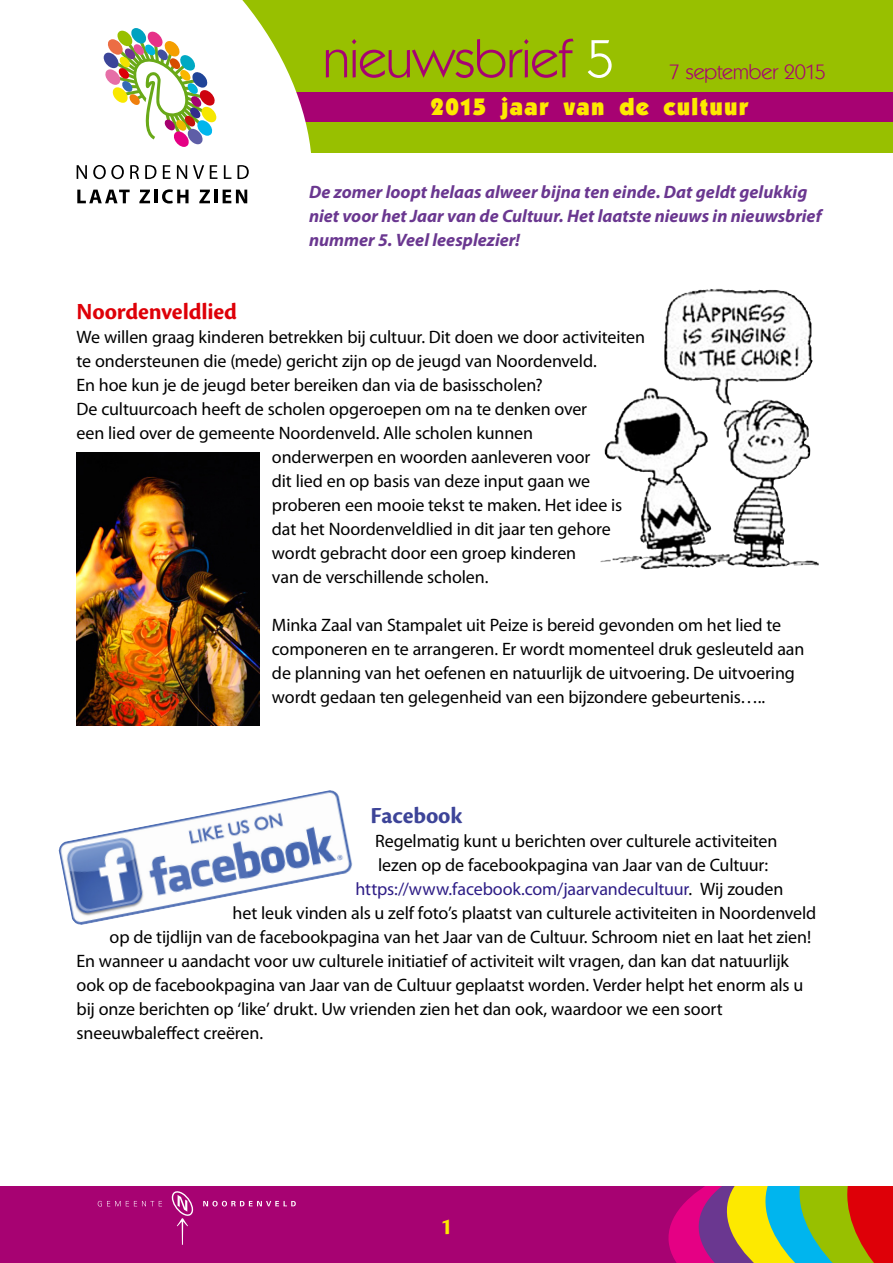
<style>
.page{position:relative;width:893px;height:1263px;background:#fff}
.page>*{position:absolute;margin:0;border:0;box-sizing:border-box;transform-origin:0 0}
.t1{font:54px "Kabel IT Cby BT";letter-spacing:-.005em;color:#a70272}
.t2{font:900 24px "Kabel IT Cby BT";letter-spacing:.05em;color:#fde900}
.t3{font:700 24px "Cronos Pro";letter-spacing:-.005em;color:#de0008}
.t4{font:700 24px "Cronos Pro";letter-spacing:-.005em;color:#3d4498}
.t5{font:700 24px "Cronos Pro";color:#fde900}
.t6{font:21px "Kabel IT Cby BT";letter-spacing:-.005em;color:#a70272}
.t7{font:18px/24px "Myriad Pro";letter-spacing:-.005em;color:#000}
.t8{font:italic 700 18px/24px "Myriad Pro";color:#6a3790}
.t9{font:18px "Myriad Pro";letter-spacing:-.005em;color:#2e1d86}
.s1{color:#fff}
.s2{color:#000}
</style>
<div class="page">
<div style="left:0;top:1183px;width:893px;height:80px;background:#a70272"></div>
<div style="left:0;top:0;width:893px;height:153px;background:#98c000"></div>
<div style="left:286px;top:92px;width:607px;height:30px;background:#a70272"></div>
<svg style="left:0;top:0;width:311px;height:204px;fill:#fff"></svg>
<svg style="left:664px;top:1185px;width:229px;height:78px;background:#a27451"></svg>
<div style="left:0;top:1116px;width:893px;height:69px;background:#fff"></div>
<svg style="left:103px;top:28px;width:114px;height:119px;background:#cfcdb9"></svg>
<svg style="left:77px;top:165px;width:10px;height:14px"></svg>
<svg style="left:93px;top:165px;width:31px;height:14px"></svg>
<svg style="left:130px;top:165px;width:9px;height:14px"></svg>
<svg style="left:145px;top:165px;width:11px;height:14px"></svg>
<svg style="left:163px;top:165px;width:8px;height:14px"></svg>
<svg style="left:177px;top:165px;width:10px;height:14px"></svg>
<svg style="left:193px;top:165px;width:11px;height:14px"></svg>
<svg style="left:210px;top:165px;width:7px;height:14px"></svg>
<svg style="left:224px;top:165px;width:7px;height:14px"></svg>
<svg style="left:237px;top:165px;width:12px;height:14px"></svg>
<svg style="left:77px;top:190px;width:53px;height:13px"></svg>
<svg style="left:139px;top:190px;width:11px;height:13px"></svg>
<hr style="left:154px;top:190px;width:4px;height:13px;background:#000">
<svg style="left:162px;top:189px;width:27px;height:14px"></svg>
<svg style="left:199px;top:190px;width:18px;height:13px"></svg>
<svg style="left:223px;top:190px;width:24px;height:13px"></svg>
<svg style="left:98px;top:1201px;width:64px;height:5px"></svg>
<svg style="left:172px;top:1191px;width:21px;height:54px"></svg>
<svg style="left:203px;top:1201px;width:93px;height:5px"></svg>
<img style="left:663px;top:289px;width:150px;height:117px">
<img style="left:59px;top:790px;width:294px;height:135px">
<img style="left:77px;top:453px;width:182px;height:272px">
<h1 class="t1" style="left:323px;top:25px;width:293px">nieuwsbrief <span class="s1">5</span></h1>
<p class="t6" style="left:669px;top:59px;width:159px">7 september 2015</p>
<h2 class="t2" style="left:431px;top:92px;width:319px">2015 jaar van de cultuur</h2>
<p class="t8" style="left:309px;top:179px;width:514px">De zomer loopt helaas alweer bijna ten einde. Dat geldt gelukkig niet voor het Jaar van de Cultuur. Het laatste nieuws in nieuwsbrief nummer 5. Veel leesplezier!</p>
<h2 class="t3" style="left:77px;top:298px;width:162px">Noordenveldlied</h2>
<p class="t7" style="left:77px;top:325px;width:570px">We willen graag kinderen betrekken bij cultuur. Dit doen we door activiteiten</p>
<p class="t7" style="left:77px;top:349px;width:522px">te ondersteunen die (mede) gericht zijn op de jeugd van Noordenveld.</p>
<p class="t7" style="left:77px;top:373px;width:468px">En hoe kun je de jeugd beter bereiken dan via de basisscholen?</p>
<p class="t7" style="left:77px;top:397px;width:512px">De cultuurcoach heeft de scholen opgeroepen om na te denken over</p>
<p class="t7" style="left:77px;top:421px;width:458px">een lied over de gemeente Noordenveld. Alle scholen kunnen</p>
<p class="t7" style="left:272px;top:445px;width:320px">onderwerpen en woorden aanleveren voor</p>
<p class="t7" style="left:272px;top:469px;width:320px">dit lied en op basis van deze input gaan we</p>
<p class="t7" style="left:272px;top:493px;width:352px">proberen een mooie tekst te maken. Het idee is</p>
<p class="t7" style="left:272px;top:517px;width:340px">dat het Noordenveldlied in dit jaar ten gehore</p>
<p class="t7" style="left:272px;top:541px;width:306px">wordt gebracht door een groep kinderen</p>
<p class="t7" style="left:272px;top:565px;width:218px">van de verschillende scholen.</p>
<p class="t7" style="left:272px;top:613px;width:534px">Minka Zaal van Stampalet uit Peize is bereid gevonden om het lied te componeren en te arrangeren. Er wordt momenteel druk gesleuteld aan de planning van het oefenen en natuurlijk de uitvoering. De uitvoering wordt gedaan ten gelegenheid van een bijzondere gebeurtenis…..</p>
<h2 class="t4" style="left:371px;top:802px;width:93px">Facebook</h2>
<p class="t7" style="left:375px;top:829px;width:404px">Regelmatig kunt u berichten over culturele activiteiten</p>
<p class="t7" style="left:378px;top:853px;width:392px">lezen op de facebookpagina van Jaar van de Cultuur:</p>
<p class="t9" style="left:356px;top:878px;width:429px">https://www.facebook.com/jaarvandecultuur<span class="s2">. Wij zouden</span></p>
<p class="t7" style="left:233px;top:901px;width:585px">het leuk vinden als u zelf foto’s plaatst van culturele activiteiten in Noordenveld</p>
<p class="t7" style="left:110px;top:925px;width:703px">op de tijdlijn van de facebookpagina van het Jaar van de Cultuur. Schroom niet en laat het zien!</p>
<p class="t7" style="left:77px;top:949px;width:714px">En wanneer u aandacht voor uw culturele initiatief of activiteit wilt vragen, dan kan dat natuurlijk</p>
<p class="t7" style="left:77px;top:973px;width:728px">ook op de facebookpagina van Jaar van de Cultuur geplaatst worden. Verder helpt het enorm als u</p>
<p class="t7" style="left:77px;top:997px;width:648px">bij onze berichten op ‘like’ drukt. Uw vrienden zien het dan ook, waardoor we een soort</p>
<p class="t7" style="left:77px;top:1021px;width:188px">sneeuwbaleffect creëren.</p>
<h2 class="t5" style="left:440px;top:1212px;width:13px">1</h2>
</div>
